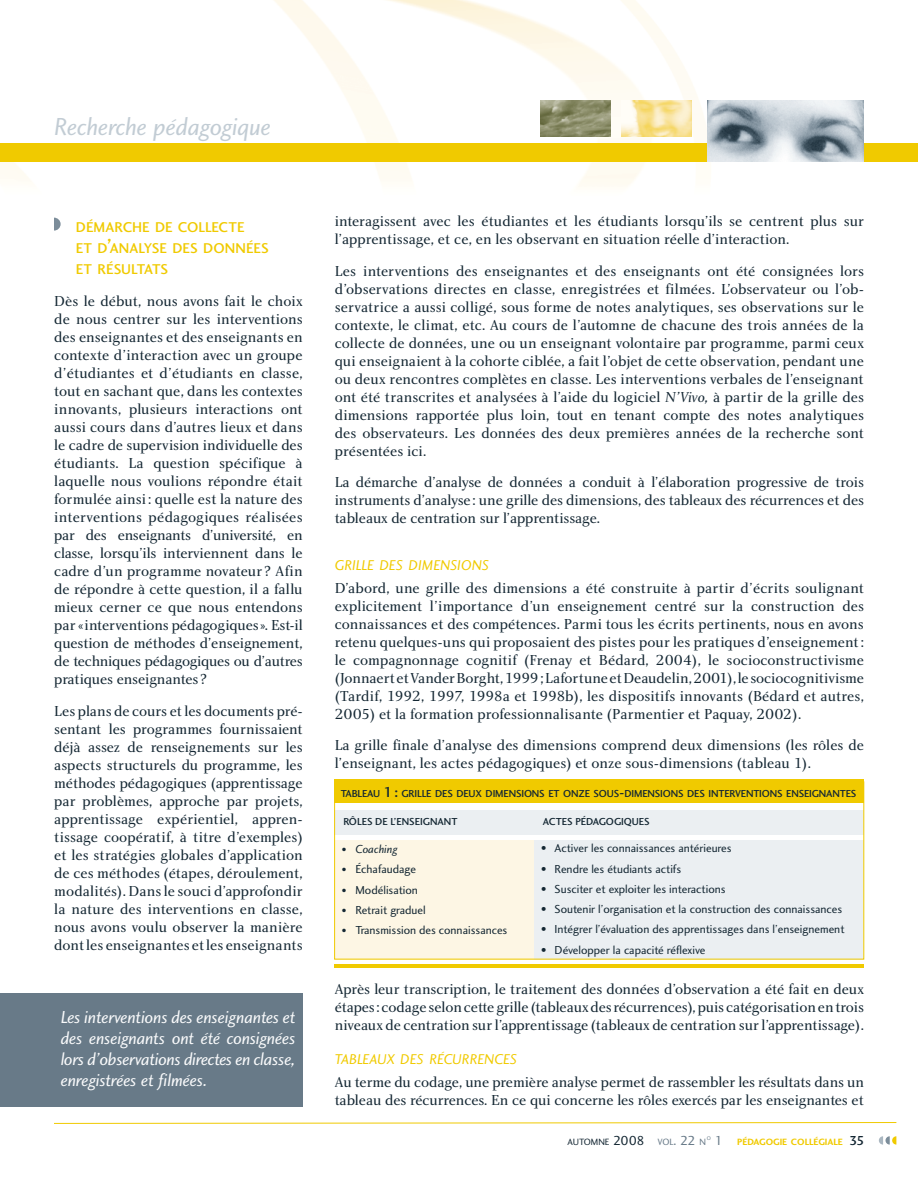
<style>
.page{position:relative;width:918px;height:1188px;background:#fff}
.page>*{position:absolute;margin:0;border:0;box-sizing:border-box;transform-origin:0 0}
.t1{font:25.5px "Charlotte Sans Book Italic Plain";letter-spacing:-.01em;color:#c2ccd4}
.t2{font:18px/21px "Charlotte Sans Book Italic Plain";letter-spacing:-.02em;color:#f9fafb;text-align:justify}
.t3{font:15px/18px "Charlotte Book Plain";letter-spacing:-.01em;color:#142733;text-align:justify}
.t4{font:14.7px/21px "Charlotte Sans Medium Plain";letter-spacing:.005em;color:#f0ca00}
.t5{font:14.7px "Charlotte Sans Book Italic Plain";letter-spacing:-.005em;color:#f0ca00}
.t6{font:12px "Charlotte Sans Book Plain";color:#142733}
.t7{font:12px "Charlotte Sans Book Italic Plain";color:#142733}
.t8{font:10.5px "Charlotte Sans Medium Plain";letter-spacing:-.015em;color:#142733}
.t9{font:9.45px "Charlotte Sans Bold Plain";color:#f0ca00}
.t10{font:9.45px "Charlotte Sans Book Plain";color:#142733}
.t11{font:5.55px "Charlotte Sans Book Plain";color:#687a88}
.s1{font-size:21px}
.s2{font-family:"Charlotte Book Italic Plain"}
.s3{font-size:15px}
.s4{font-family:"Charlotte Sans Book Plain";font-size:10.5px}
.s5{font-size:10.5px}
.s6{font-size:13.5px}
.s7{color:#687a88}
.s8{font-size:13.5px;color:#687a88}
.s9{font-family:"Charlotte Sans Book Plain";font-size:13.5px;color:#687a88}
.s10{font-family:"Charlotte Sans Medium Plain";font-size:13.5px;color:#142733}
</style>
<div class="page">
<svg style="left:54px;top:218px;width:7px;height:13px"></svg>
<img style="left:0;top:0;width:918px;height:187px">
<div style="left:0;top:144px;width:918px;height:18px;background:#f0ca00"></div>
<svg style="left:54px;top:1122px;width:843px;height:2px;background:#f7e37f"></svg>
<svg style="left:879px;top:1136px;width:17px;height:9px"></svg>
<div style="left:0;top:993px;width:302px;height:114px;background:#687a88"></div>
<img style="left:708px;top:101px;width:156px;height:61px">
<img style="left:621px;top:101px;width:70px;height:36px">
<img style="left:540px;top:101px;width:71px;height:36px">
<hr style="left:334px;top:964px;width:530px;height:3px;background:#f0ca00">
<div style="left:334px;top:841px;width:530px;height:119px;background:#ebeff2"></div>
<div style="left:334px;top:841px;width:200px;height:119px;background:#fdf6e4"></div>
<div style="left:334px;top:810px;width:530px;height:24px;background:#ebeff2"></div>
<div style="left:334px;top:780px;width:530px;height:23px;background:#f0ca00"></div>
<div style="left:334px;top:782px;width:530px;height:178px;border:1px solid #f0ca00"></div>
<h1 class="t1" style="left:54px;top:116px;width:218px">Recherche pédagogique</h1>
<p class="t4" style="left:76px;top:218px;width:194px">DÉMARCHE DE COLLECTE<br>ET D<span class="s1">’</span>ANALYSE DES DONNÉES<br>ET RÉSULTATS</p>
<p class="t3" style="left:54px;top:293px;width:250px">Dès le début, nous avons fait le choix de nous centrer sur les interventions des enseignantes et des enseignants en contexte d’interaction avec un groupe d’étudiantes et d’étudiants en classe, tout en sachant que, dans les contextes innovants, plusieurs interactions ont aussi cours dans d’autres lieux et dans le cadre de supervision individuelle des étudiants. La question spécifique à laquelle nous voulions répondre était formulée ainsi : quelle est la nature des interventions pédagogiques réalisées par des enseignants d’université, en classe, lorsqu’ils interviennent dans le cadre d’un programme novateur ? Afin de répondre à cette question, il a fallu mieux cerner ce que nous entendons par « interventions pédagogiques ». Est-il question de méthodes d’enseignement, de techniques pédagogiques ou d’autres pratiques enseignantes ?</p>
<p class="t3" style="left:54px;top:703px;width:250px">Les plans de cours et les documents pré&shy;sentant les programmes fournissaient déjà assez de renseignements sur les aspects structurels du programme, les méthodes pédagogiques (apprentissage par problèmes, approche par projets, apprentissage expérientiel, appren&shy;tissage coopératif, à titre d’exemples) et les stratégies globales d’application de ces méthodes (étapes, déroulement, modalités). Dans le souci d’approfondir la nature des interventions en classe, nous avons voulu observer la manière dont les enseignantes et les enseignants</p>
<p class="t2" style="left:61px;top:1008px;width:236px">Les interventions des enseignantes et des enseignants ont été consignées lors d’observations directes en classe, enregistrées et filmées.</p>
<p class="t3" style="left:335px;top:213px;width:531px">interagissent avec les étudiantes et les étudiants lorsqu’ils se centrent plus sur l’apprentissage, et ce, en les observant en situation réelle d’interaction.</p>
<p class="t3" style="left:335px;top:263px;width:531px">Les interventions des enseignantes et des enseignants ont été consignées lors d’observations directes en classe, enregistrées et filmées. L’observateur ou l’ob&shy;servatrice a aussi colligé, sous forme de notes analytiques, ses observations sur le contexte, le climat, etc. Au cours de l’automne de chacune des trois années de la collecte de données, une ou un enseignant volontaire par programme, parmi ceux qui enseignaient à la cohorte ciblée, a fait l’objet de cette observation, pendant une ou deux rencontres complètes en classe. Les interventions verbales de l’enseignant ont été transcrites et analysées à l’aide du logiciel <span class="s2">N’Vivo,</span> à partir de la grille des dimensions rapportée plus loin, tout en tenant compte des notes analytiques des observateurs. Les données des deux premières années de la recherche sont présentées ici.</p>
<p class="t3" style="left:335px;top:474px;width:531px">La démarche d’analyse de données a conduit à l’élaboration progressive de trois instruments d’analyse : une grille des dimensions, des tableaux des récurrences et des tableaux de centration sur l’apprentissage.</p>
<p class="t5" style="left:335px;top:559px;width:156px">GRILLE DES DIMENSIONS</p>
<p class="t3" style="left:335px;top:580px;width:531px">D’abord, une grille des dimensions a été construite à partir d’écrits soulignant explicitement l’importance d’un enseignement centré sur la construction des connaissances et des compétences. Parmi tous les écrits pertinents, nous en avons retenu quelques-uns qui proposaient des pistes pour les pratiques d’enseignement : le compagnonnage cognitif (Frenay et Bédard, 2004), le socioconstructivisme (Jonnaert et Vander Borght, 1999 ; Lafortune et Deaudelin, 2001), le sociocognitivisme (Tardif, 1992, 1997, 1998a et 1998b), les dispositifs innovants (Bédard et autres, 2005) et la formation professionnalisante (Parmentier et Paquay, 2002).</p>
<p class="t3" style="left:335px;top:738px;width:531px">La grille finale d’analyse des dimensions comprend deux dimensions (les rôles de l’enseignant, les actes pédagogiques) et onze sous-dimensions (tableau 1).</p>
<p class="t8" style="left:341px;top:789px;width:517px">TABLEAU <span class="s3">1 :</span> GRILLE DES DEUX DIMENSIONS ET ONZE SOUS<span class="s3">-</span>DIMENSIONS DES INTERVENTIONS ENSEIGNANTES</p>
<p class="t8" style="left:343px;top:817px;width:116px">RÔLES DE L’ENSEIGNANT</p>
<p class="t8" style="left:543px;top:817px;width:108px">ACTES PÉDAGOGIQUES</p>
<p class="t7" style="left:342px;top:844px;width:57px"><span class="s4">•</span> Coaching</p>
<p class="t6" style="left:342px;top:865px;width:76px"><span class="s5">•</span> Échafaudage</p>
<p class="t6" style="left:342px;top:885px;width:78px"><span class="s5">•</span> Modélisation</p>
<p class="t6" style="left:342px;top:905px;width:85px"><span class="s5">•</span> Retrait graduel</p>
<p class="t6" style="left:342px;top:925px;width:167px"><span class="s5">•</span> Transmission des connaissances</p>
<p class="t6" style="left:541px;top:844px;width:192px">• Activer les connaissances antérieures</p>
<p class="t6" style="left:541px;top:864px;width:142px">• Rendre les étudiants actifs</p>
<p class="t6" style="left:541px;top:884px;width:186px">• Susciter et exploiter les interactions</p>
<p class="t6" style="left:541px;top:904px;width:303px">• Soutenir l’organisation et la construction des connaissances</p>
<p class="t6" style="left:541px;top:925px;width:305px">• Intégrer l’évaluation des apprentissages dans l’enseignement</p>
<p class="t6" style="left:541px;top:945px;width:166px">• Développer la capacité réflexive</p>
<p class="t3" style="left:335px;top:981px;width:531px">Après leur transcription, le traitement des données d’observation a été fait en deux étapes : codage selon cette grille (tableaux des récurrences), puis catégorisation en trois niveaux de centration sur l’apprentissage (tableaux de centration sur l’apprentissage).</p>
<p class="t5" style="left:335px;top:1053px;width:184px">TABLEAUX DES RÉCURRENCES</p>
<p class="t3" style="left:335px;top:1074px;width:531px">Au terme du codage, une première analyse permet de rassembler les résultats dans un tableau des récurrences. En ce qui concerne les rôles exercés par les enseignantes et</p>
<p class="t10" style="left:568px;top:1138px;width:140px">AUTOMNE <span class="s6">2008</span> <span class="s7">VOL</span><span class="s8">. 22</span> <span class="s7">N</span></p>
<p class="t11" style="left:707px;top:1136px;width:6px">O</p>
<p class="t9" style="left:715px;top:1138px;width:151px"><span class="s9">1</span> PÉDAGOGIE COLLÉGIALE <span class="s10">35</span></p>
</div>
